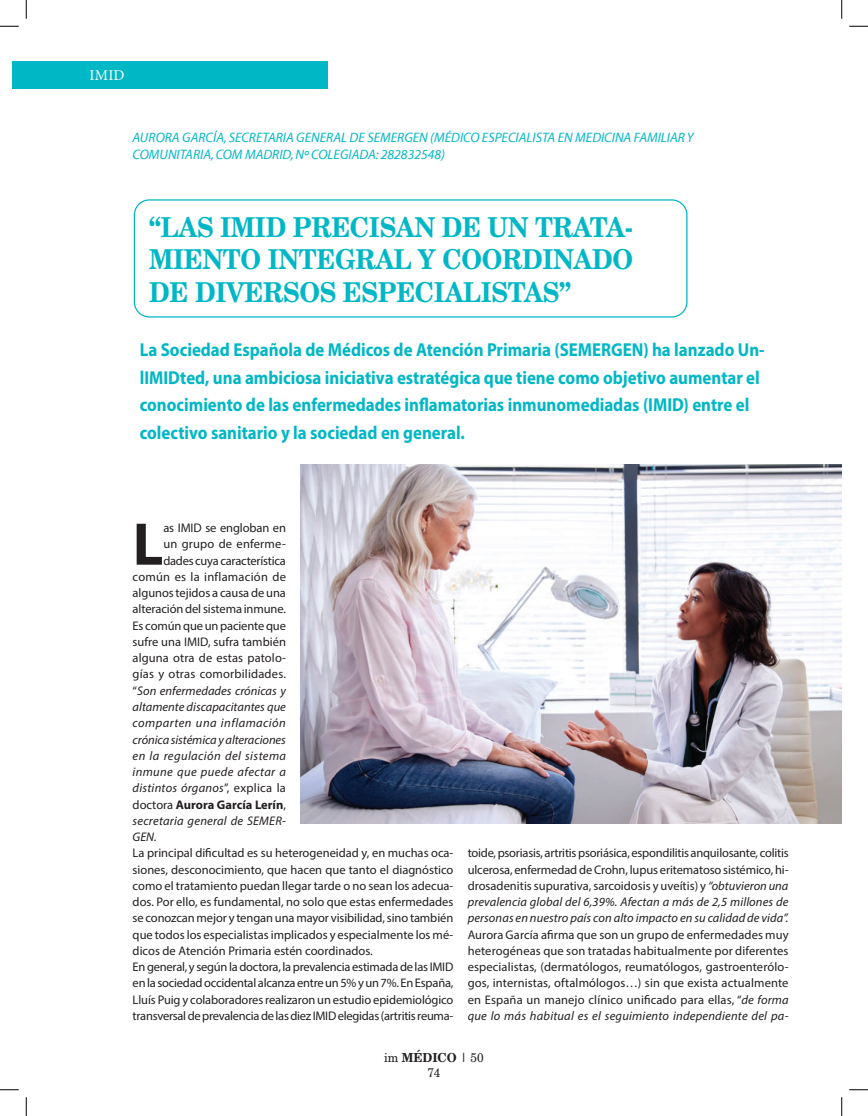
<style>
.page{position:relative;width:868px;height:1116px;background:#fff}
.page>*{position:absolute;margin:0;border:0;box-sizing:border-box;transform-origin:0 0}
.t1{font:700 60.75px "Myriad";color:#231f20}
.t2{font:700 27.5px/32.5px "New Brunswick";letter-spacing:-.01em;color:#00b7c5;text-align:justify;scale:.9 1}
.t3{font:700 18.75px/27.5px "Myriad Pro";color:#00b7c5;scale:.9 1}
.t4{font:15px "Minion Pro";color:#fff}
.t5{font:italic 13.75px/16.5px "Myriad";color:#00b7c5}
.t6{font:12.5px/16.2px "Myriad Pro";color:#231f20;text-align:justify}
.t7{font:italic 12.5px "Myriad Pro";letter-spacing:.02em;color:#231f20}
.t8{font:italic 12.5px "Myriad Pro";letter-spacing:-.005em;color:#231f20}
.t9{font:italic 12.5px "Myriad Pro";color:#231f20}
.t10{font:700 12.5px "Myriad Pro";color:#231f20}
.t11{font:12.5px "Myriad Pro";letter-spacing:-.02em;color:#231f20}
.t12{font:12.5px "Myriad Pro";letter-spacing:.02em;color:#231f20}
.t13{font:12.5px/15px "New Brunswick";color:#231f20;text-align:center;scale:.95 1}
.s1{font-style:normal}
.s2{font-weight:400}
.s3{font-style:italic}
.s4{font-weight:700}
</style>
<div class="page">
<div style="left:12px;top:61px;width:316px;height:27px;background:#00b7c5"></div>
<img style="left:300px;top:465px;width:541px;height:358px">
<div style="left:134px;top:199px;width:553px;height:118px;border:1px solid #00b7c5;border-radius:15px"></div>
<svg style="left:0;top:25px;width:19px;height:2px"></svg>
<svg style="left:849px;top:25px;width:18px;height:2px"></svg>
<svg style="left:0;top:1089px;width:19px;height:1px"></svg>
<svg style="left:849px;top:1089px;width:18px;height:1px"></svg>
<svg style="left:25px;top:0;width:2px;height:19px"></svg>
<svg style="left:25px;top:1097px;width:2px;height:18px"></svg>
<svg style="left:841px;top:0;width:1px;height:19px"></svg>
<svg style="left:841px;top:1097px;width:1px;height:18px"></svg>
<p class="t4" style="left:90px;top:65px;width:37px">IMID</p>
<p class="t5" style="left:133px;top:130px;width:563px">AURORA GARCÍA, SECRETARIA GENERAL DE SEMERGEN (MÉDICO ESPECIALISTA EN MEDICINA FAMILIAR Y<br>COMUNITARIA, COM MADRID, Nº COLEGIADA: 282832548)</p>
<h2 class="t2" style="left:149px;top:213px;width:539px">“LAS IMID PRECISAN DE UN TRATA-MIENTO INTEGRAL Y COORDINADO DE DIVERSOS ESPECIALISTAS”</h2>
<p class="t3" style="left:140px;top:335px;width:695px">La Sociedad Española de Médicos de Atención Primaria (SEMERGEN) ha lanzado Un&shy;lIMIDted, una ambiciosa iniciativa estratégica que tiene como objetivo aumentar el conocimiento de las enfermedades inflamatorias inmunomediadas (IMID) entre el colectivo sanitario y la sociedad en general.</p>
<h1 class="t1" style="left:133px;top:513px;width:32px">L</h1>
<p class="t6" style="left:163px;top:519px;width:124px">as IMID se engloban en</p>
<p class="t6" style="left:163px;top:536px;width:124px">un grupo de enferme-</p>
<p class="t11" style="left:163px;top:553px;width:124px">dades cuya característica</p>
<p class="t12" style="left:133px;top:569px;width:155px">común es la inflamación de</p>
<p class="t6" style="left:133px;top:584px;width:155px">algunos tejidos a causa de una</p>
<p class="t6" style="left:133px;top:601px;width:155px">alteración del sistema inmune.</p>
<p class="t6" style="left:133px;top:617px;width:155px">Es común que un paciente que</p>
<p class="t6" style="left:133px;top:633px;width:155px">sufre una IMID, sufra también</p>
<p class="t6" style="left:133px;top:649px;width:155px">alguna otra de estas patolo-</p>
<p class="t6" style="left:133px;top:666px;width:155px">gías y otras comorbilidades.</p>
<p class="t7" style="left:133px;top:683px;width:155px"><span class="s1">“</span>Son enfermedades crónicas y</p>
<p class="t9" style="left:133px;top:699px;width:155px">altamente discapacitantes que</p>
<p class="t7" style="left:133px;top:715px;width:155px">comparten una inflamación</p>
<p class="t8" style="left:133px;top:731px;width:155px">crónica sistémica y alteraciones</p>
<p class="t7" style="left:133px;top:748px;width:155px">en la regulación del sistema</p>
<p class="t7" style="left:133px;top:764px;width:155px">inmune que puede afectar a</p>
<p class="t7" style="left:133px;top:780px;width:155px">distintos órganos<span class="s1">”, explica la</span></p>
<p class="t10" style="left:133px;top:796px;width:155px"><span class="s2">doctora</span> Aurora García Lerín<span class="s2">,</span></p>
<p class="t7" style="left:133px;top:813px;width:155px">secretaria general de SEMER-</p>
<p class="t7" style="left:133px;top:829px;width:26px">GEN.</p>
<p class="t6" style="left:133px;top:844px;width:322px;text-align:left">La principal dificultad es su heterogeneidad y, en muchas oca&shy;siones, desconocimiento, que hacen que tanto el diagnóstico como el tratamiento puedan llegar tarde o no sean los adecua&shy;dos. Por ello, es fundamental, no solo que estas enfermedades se conozcan mejor y tengan una mayor visibilidad, sino también que todos los especialistas implicados y especialmente los mé&shy;dicos de Atención Primaria estén coordinados.<br>En general, y según la doctora, la prevalencia estimada de las IMID en la sociedad occidental alcanza entre un 5% y un 7%. En España, Lluís Puig y colaboradores realizaron un estudio epidemiológico transversal de prevalencia de las diez IMID elegidas (artritis reuma-</p>
<p class="t6" style="left:467px;top:844px;width:322px">toide, psoriasis, artritis psoriásica, espondilitis anquilosante, colitis ulcerosa, enfermedad de Crohn, lupus eritematoso sistémico, hi&shy;drosadenitis supurativa, sarcoidosis y uveítis) y <span class="s3">“obtuvieron una prevalencia global del 6,39%. Afectan a más de 2,5 millones de personas en nuestro país con alto impacto en su calidad de vida”.</span></p>
<p class="t6" style="left:467px;top:926px;width:322px">Aurora García afirma que son un grupo de enfermedades muy heterogéneas que son tratadas habitualmente por diferentes especialistas, (dermatólogos, reumatólogos, gastroenterólo&shy;gos, internistas, oftalmólogos…) sin que exista actualmente en España un manejo clínico unificado para ellas, “<span class="s3">de forma que lo más habitual es el seguimiento independiente del pa-</span></p>
<p class="t13" style="left:384px;top:1050px;width:106px">im <span class="s4">MÉDICO</span> | 50<br>74</p>
</div>
